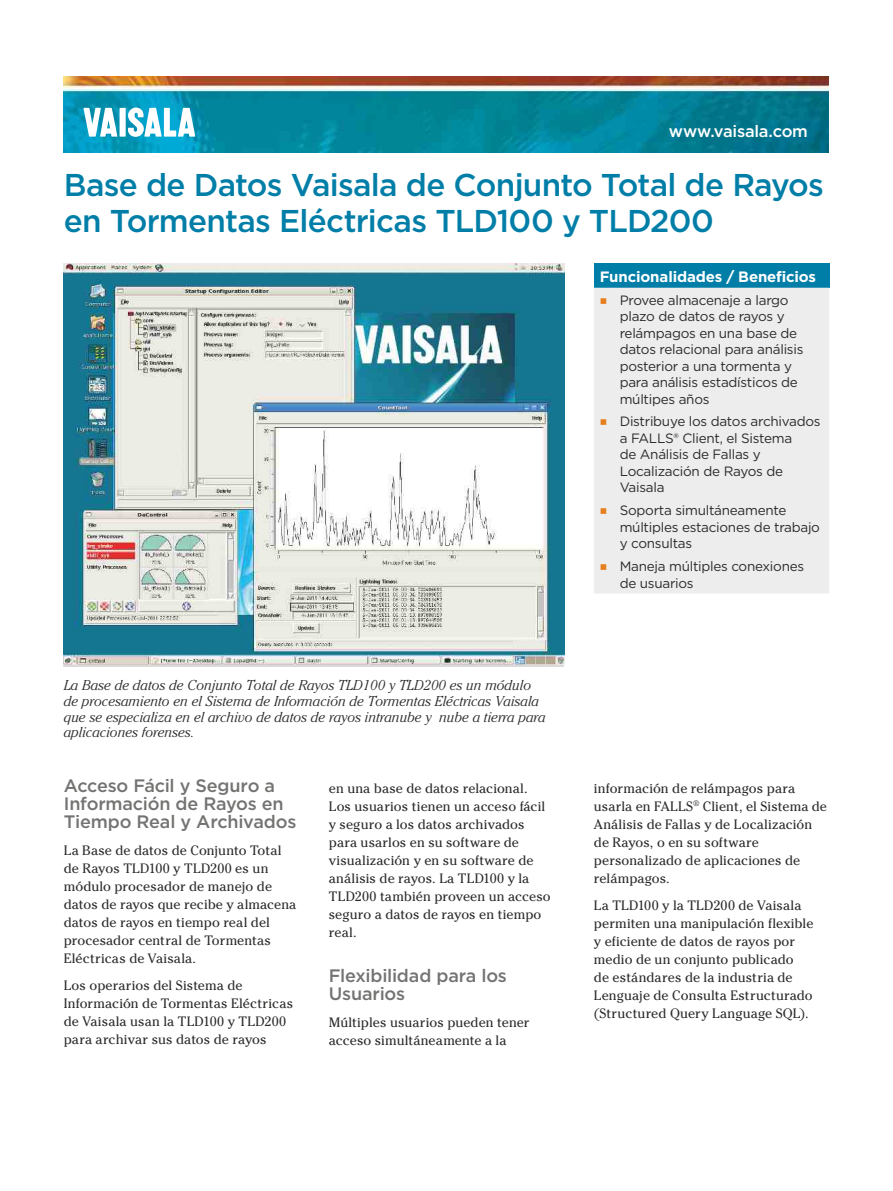
<style>
.page{position:relative;width:893px;height:1191px;background:#fff}
.page>*{position:absolute;margin:0;border:0;box-sizing:border-box;transform-origin:0 0}
.t1{font:500 31.5px/36px "Gotham";letter-spacing:-.025em;color:#007ea7}
.t2{font:500 18px/18px "Gotham";letter-spacing:-.015em;color:#737372}
.t3{font:500 16.5px "Gotham";letter-spacing:-.015em;color:#fff}
.t4{font:700 15px "Gotham";letter-spacing:-.01em;color:#fff}
.t5{font:italic 300 14.25px/15.8px "Cheltenham Std";color:#2b2b2a}
.t6{font:13.5px/18px "Cheltenham Std";letter-spacing:.005em;color:#2b2b2a}
.t7{font:13.5px/16.5px "Gotham";letter-spacing:-.02em;color:#2b2b2a}
.s1{font-family:"Arial";font-weight:700;font-size:21px;color:#e77d1b}
</style>
<div class="page">
<img style="left:64px;top:77px;width:765px;height:75px">
<svg style="left:83px;top:108px;width:34px;height:29px"></svg>
<div style="left:120px;top:108px;width:6px;height:29px;background:#fff"></div>
<svg style="left:128px;top:107px;width:67px;height:30px"></svg>
<img style="left:64px;top:264px;width:500px;height:400px">
<div style="left:594px;top:264px;width:235px;height:24px;background:#007ea7"></div>
<div style="left:594px;top:288px;width:235px;height:305px;background:#ededed"></div>
<p class="t3" style="left:669px;top:120px;width:141px">www.vaisala.com</p>
<h1 class="t1" style="left:64px;top:167px;width:762px">Base de Datos Vaisala de Conjunto Total de Rayos en Tormentas Eléctricas TLD100 y TLD200</h1>
<p class="t5" style="left:64px;top:677px;width:483px">La Base de datos de Conjunto Total de Rayos TLD100 y TLD200 es un módulo de procesamiento en el Sistema de Información de Tormentas Eléctricas Vaisala que se especializa en el archivo de datos de rayos intranube y nube a tierra para aplicaciones forenses.</p>
<h2 class="t2" style="left:64px;top:777px;width:234px">Acceso Fácil y Seguro a<br>Información de Rayos en<br>Tiempo Real y Archivados</h2>
<p class="t6" style="left:64px;top:842px;width:234px">La Base de datos de Conjunto Total de Rayos TLD100 y TLD200 es un módulo procesador de manejo de datos de rayos que recibe y almacena datos de rayos en tiempo real del procesador central de Tormentas<br>Eléctricas de Vaisala.</p>
<p class="t6" style="left:64px;top:976px;width:231px">Los operarios del Sistema de<br>Información de Tormentas Eléctricas de Vaisala usan la TLD100 y TLD200 para archivar sus datos de rayos</p>
<p class="t6" style="left:329px;top:779px;width:223px">en una base de datos relacional.<br>Los usuarios tienen un acceso fácil y seguro a los datos archivados para usarlos en su software de visualización y en su software de análisis de rayos. La TLD100 y la<br>TLD200 también proveen un acceso seguro a datos de rayos en tiempo real.</p>
<h2 class="t2" style="left:329px;top:966px;width:180px">Flexibilidad para los<br>Usuarios</h2>
<p class="t6" style="left:329px;top:1013px;width:202px">Múltiples usuarios pueden tener acceso simultáneamente a la</p>
<p class="t4" style="left:600px;top:266px;width:218px">Funcionalidades / Beneficios</p>
<p class="t7" style="left:620px;top:291px;width:185px;text-indent:-20px"><span class="s1">▪</span> Provee almacenaje a largo plazo de datos de rayos y relámpagos en una base de datos relacional para análisis posterior a una tormenta y para análisis estadísticos de múltipes años</p>
<p class="t7" style="left:620px;top:413px;width:202px;text-indent:-20px"><span class="s1">▪</span> Distribuye los datos archivados a FALLS® Client, el Sistema<br>de Análisis de Fallas y<br>Localización de Rayos de<br>Vaisala</p>
<p class="t7" style="left:620px;top:502px;width:202px;text-indent:-20px"><span class="s1">▪</span> Soporta simultáneamente múltiples estaciones de trabajo y consultas</p>
<p class="t7" style="left:620px;top:558px;width:186px;text-indent:-20px"><span class="s1">▪</span> Maneja múltiples conexiones de usuarios</p>
<p class="t6" style="left:594px;top:779px;width:235px">información de relámpagos para usarla en FALLS<sup>®</sup> Client, el Sistema de<br>Análisis de Fallas y de Localización de Rayos, o en su software personalizado de aplicaciones de relámpagos.</p>
<p class="t6" style="left:594px;top:896px;width:221px">La TLD100 y la TLD200 de Vaisala permiten una manipulación flexible y eficiente de datos de rayos por medio de un conjunto publicado<br>de estándares de la industria de Lenguaje de Consulta Estructurado (Structured Query Language SQL).</p>
</div>
